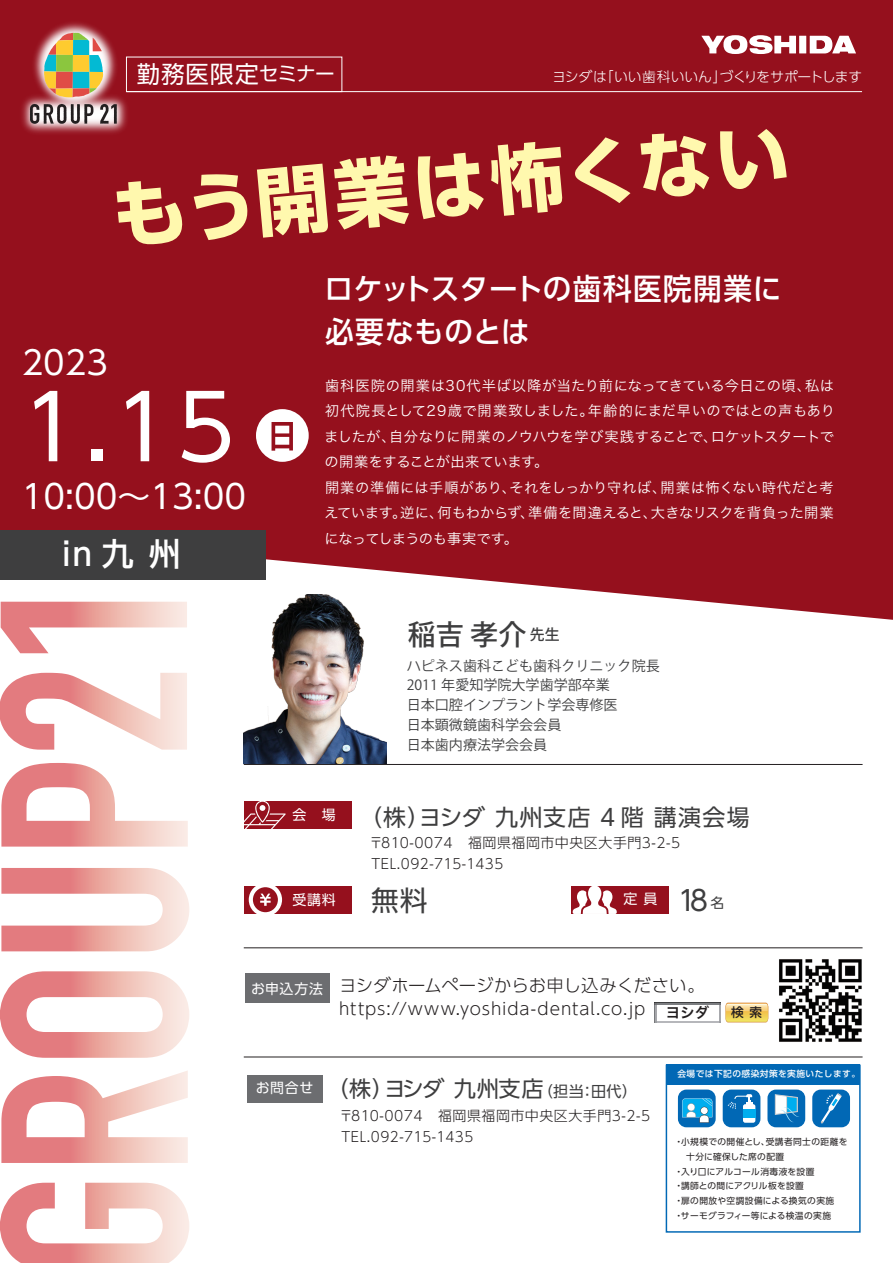
<style>
.page{position:relative;width:893px;height:1263px;background:#fff}
.page>*{position:absolute;margin:0;border:0;box-sizing:border-box;transform-origin:0 0}
.t1{font:89.25px "UD Shin Go Pro";color:#fff}
.t2{font:700 74.4px "UD Shin Go Pro";color:#fff8ae}
.t3{font:33px "UD Shin Go Pro";color:#fff}
.t4{font:32.7px "UD Shin Go Pro";color:#fff}
.t5{font:500 31.95px "UD Shin Go Pro";color:#fff}
.t6{font:500 29.7px/42.6px "UD Shin Go Pro";letter-spacing:.025em;color:#fff;scale:.96 1}
.t7{font:500 28.05px "Koz Go Pr 6 N";color:#3e3e3f}
.t8{font:27.9px "UD Shin Go Pro";color:#3e3e3f}
.t9{font:23.55px "UD Shin Go Pro";letter-spacing:.04em;color:#fff}
.t10{font:22.95px "UD Shin Go Pro";letter-spacing:.05em;color:#3e3e3f}
.t11{font:22.05px "UD Shin Go Pro";letter-spacing:-.01em;color:#3e3e3f}
.t12{font:300 17.4px "UD Shin Go Pro";letter-spacing:-.005em;color:#231f20}
.t13{font:300 16.65px "UD Shin Go Pro";letter-spacing:.05em;color:#231f20}
.t14{font:14.25px/25.5px "Hiragino Sans W3";letter-spacing:.01em;color:#fff}
.t15{font:14.1px/20px "Koz Go Pr 6 N";color:#3e3e3f}
.t16{font:300 13.95px/21.3px "UD Shin Go Pro";letter-spacing:.035em;color:#231f20}
.t17{font:13.95px "UD Shin Go Pro";color:#fff}
.t18{font:300 13.8px "UD Shin Go Pro";letter-spacing:-.005em;color:#fff}
.t19{font:500 12.6px "Shin Go Pr 6";color:#231f20}
.t20{font:8.7px/14.7px "UD Shin Go Pr 6 N";letter-spacing:.04em;color:#231f20}
.t21{font:500 8.7px "UD Shin Go Pr 6 N";letter-spacing:.05em;color:#fff}
.s1{font-size:19.65px}
.s2{font-family:"Koz Go Pr 6 N";font-size:56.7px}
.s3{font-size:13.65px}
.s4{font-size:15.15px}
</style>
<div class="page">
<img style="left:779px;top:959px;width:83px;height:83px">
<div style="left:0;top:0;width:893px;height:620px;background:#95101d"></div>
<svg style="left:0;top:1183px;width:189px;height:80px"></svg>
<svg style="left:1px;top:1071px;width:187px;height:92px"></svg>
<svg style="left:0;top:971px;width:189px;height:87px"></svg>
<svg style="left:1px;top:868px;width:188px;height:83px"></svg>
<svg style="left:1px;top:763px;width:187px;height:84px"></svg>
<svg style="left:0;top:673px;width:187px;height:77px"></svg>
<svg style="left:1px;top:602px;width:186px;height:51px"></svg>
<div style="left:799px;top:36px;width:7px;height:17px;background:#fff"></div>
<svg style="left:810px;top:36px;width:46px;height:17px"></svg>
<svg style="left:701px;top:35px;width:95px;height:19px"></svg>
<div style="left:245px;top:974px;width:85px;height:29px;background:#6c6d70"></div>
<hr style="left:657px;top:1002px;width:63px;height:1px;background:#404142">
<hr style="left:657px;top:1003px;width:63px;height:1px;background:#7c7e81">
<hr style="left:657px;top:1021px;width:63px;height:1px;background:#b6b7bb">
<svg style="left:655px;top:1002px;width:2px;height:20px"></svg>
<svg style="left:720px;top:1002px;width:48px;height:20px"></svg>
<div style="left:0;top:530px;width:266px;height:50px;background:#3e3e3f"></div>
<hr style="left:126px;top:91px;width:736px;height:1px;background:#fff">
<hr style="left:244px;top:947px;width:618px;height:1px;background:#231f20">
<hr style="left:244px;top:764px;width:618px;height:1px;background:#231f20">
<hr style="left:244px;top:1057px;width:618px;height:1px;background:#231f20">
<div style="left:571px;top:886px;width:98px;height:27px;background:#95101d"></div>
<svg style="left:573px;top:886px;width:44px;height:28px"></svg>
<div style="left:244px;top:886px;width:108px;height:27px;background:#95101d"></div>
<svg style="left:249px;top:886px;width:33px;height:28px"></svg>
<div style="left:248px;top:1075px;width:75px;height:27px;background:#6c6d70"></div>
<div style="left:244px;top:801px;width:108px;height:28px;background:#95101d"></div>
<svg style="left:244px;top:801px;width:42px;height:28px"></svg>
<img style="left:244px;top:594px;width:142px;height:170px">
<img style="left:0;top:0;width:229px;height:235px">
<svg style="left:44px;top:33px;width:59px;height:64px;background:#abad7c"></svg>
<svg style="left:30px;top:104px;width:64px;height:20px"></svg>
<svg style="left:100px;top:104px;width:17px;height:20px"></svg>
<div style="left:666px;top:1064px;width:195px;height:169px;background:#fff;border:1px solid #0168b5"></div>
<div style="left:666px;top:1064px;width:194px;height:21px;background:#0168b5"></div>
<div style="left:723px;top:1089px;width:37px;height:38px;background:#0168b5;border-radius:8px"></div>
<div style="left:743px;top:1104px;width:12px;height:19px;background:#fff;border-radius:2px"></div>
<svg style="left:728px;top:1094px;width:27px;height:24px"></svg>
<div style="left:812px;top:1089px;width:38px;height:38px;background:#0168b5;border-radius:8px"></div>
<svg style="left:821px;top:1093px;width:21px;height:30px"></svg>
<div style="left:767px;top:1089px;width:38px;height:38px;background:#0168b5;border-radius:8px"></div>
<svg style="left:774px;top:1094px;width:25px;height:28px"></svg>
<div style="left:678px;top:1089px;width:38px;height:38px;background:#0168b5;border-radius:8px"></div>
<svg style="left:682px;top:1098px;width:30px;height:25px"></svg>
<h3 class="t9" style="left:137px;top:55px;width:200px">勤務医限定<span class="s1">セミナー</span></h3>
<p class="t18" style="left:552px;top:66px;width:312px">ヨシダは「いい歯科いいん」づくりをサポートします</p>
<h2 class="t2" style="left:107px;top:154px;width:682px;rotate:-5deg">もう開業は怖くない</h2>
<h3 class="t4" style="left:22px;top:336px;width:88px">2023</h3>
<h1 class="t1" style="left:21px;top:355px;width:291px">1.15 <span class="s2">日</span></h1>
<h3 class="t3" style="left:22px;top:470px;width:226px">10:00～13:00</h3>
<h3 class="t5" style="left:62px;top:528px;width:120px">in 九 州</h3>
<h3 class="t6" style="left:324px;top:267px;width:477px">ロケットスタートの歯科医院開業に必要なものとは</h3>
<p class="t14" style="left:324px;top:372px;width:512px">歯科医院の開業は30代半ば以降が当たり前になってきている今日この頃、私は初代院長として29歳で開業致しました。年齢的にまだ早いのではとの声もありましたが、自分なりに開業のノウハウを学び実践することで、ロケットスタートでの開業をすることが出来ています。<br>開業の準備には手順があり、それをしっかり守れば、開業は怖くない時代だと考えています。逆に、何もわからず、準備を間違えると、大きなリスクを背負った開業になってしまうのも事実です。</p>
<h3 class="t7" style="left:408px;top:619px;width:153px">稲吉 孝介 <sup>先生</sup></h3>
<p class="t15" style="left:407px;top:656px;width:254px">ハピネス歯科こども歯科クリニック院長<br>2011 年愛知学院大学歯学部卒業<br>日本口腔インプラント学会専修医<br>日本顕微鏡歯科学会会員<br>日本歯内療法学会会員</p>
<p class="t17" style="left:292px;top:803px;width:45px">会　場</p>
<h3 class="t10" style="left:359px;top:799px;width:392px">（株）ヨシダ 九州支店 4 階 講演会場</h3>
<p class="t16" style="left:369px;top:831px;width:313px">〒810-0074　福岡県福岡市中央区大手門3-2-5<br>TEL.092-715-1435</p>
<h3 class="t8" style="left:371px;top:878px;width:58px">無料</h3>
<h3 class="t8" style="left:678px;top:878px;width:48px">18 <span class="s3">名</span></h3>
<p class="t17" style="left:292px;top:888px;width:45px">受講料</p>
<p class="t17" style="left:623px;top:888px;width:36px">定 員</p>
<p class="t12" style="left:251px;top:971px;width:455px"><sub>お申込方法</sub> ヨシダホームページからお申し込みください。</p>
<p class="t13" style="left:339px;top:995px;width:372px">https://www.yoshida-dental.co.jp <sub>ヨシダ</sub></p>
<p class="t19" style="left:731px;top:1002px;width:33px">検 索</p>
<h3 class="t11" style="left:256px;top:1071px;width:383px"><sup>お問合せ</sup> （株）ヨシダ 九州支店<span class="s4">（担当：田代）</span></h3>
<p class="t16" style="left:339px;top:1104px;width:313px">〒810-0074　福岡県福岡市中央区大手門3-2-5<br>TEL.092-715-1435</p>
<p class="t21" style="left:677px;top:1067px;width:184px">会場では下記の感染対策を実施いたします。</p>
<p class="t20" style="left:674px;top:1134px;width:175px">・小規模での開催とし、受講者同士の距離を　十分に確保した席の配置<br>・入り口にアルコール消毒液を設置<br>・講師との間にアクリル板を設置<br>・扉の開放や空調設備による換気の実施<br>・サーモグラフィー等による検温の実施</p>
</div>
